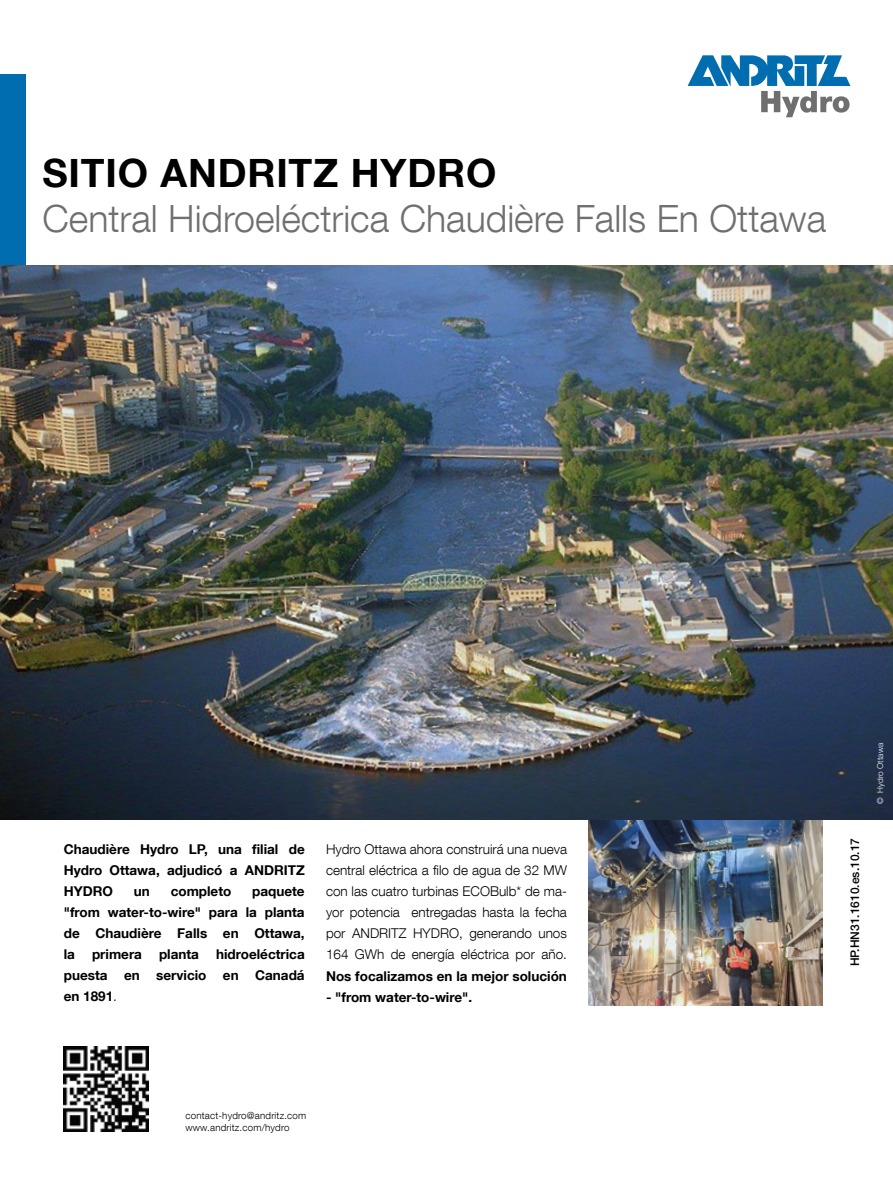
<style>
.page{position:relative;width:893px;height:1200px;background:#fff}
.page>*{position:absolute;margin:0;border:0;box-sizing:border-box;transform-origin:0 0}
.t1{font:700 39px "Helvetica Neue LT Com";letter-spacing:.02em;color:#000}
.t2{font:300 37.5px "Helvetica Neue LT Com";color:#706f6f}
.t3{font:700 13.5px/21px "Helvetica Neue LT Com";color:#000;text-align:justify}
.t4{font:300 13.5px/21px "Helvetica Neue LT Com";color:#000;text-align:justify}
.t5{font:500 12px "Helvetica Neue LT Pro";color:#000}
.t6{font:300 9.75px/11.7px "Helvetica Neue LT Com";letter-spacing:.02em;color:#000}
.t7{font:300 8.25px "Helvetica Neue LT Std";color:#fff}
.s1{font-weight:300}
</style>
<div class="page">
<div style="left:0;top:74px;width:26px;height:192px;background:#006db1"></div>
<svg style="left:688px;top:55px;width:162px;height:62px"></svg>
<img style="left:588px;top:819px;width:234px;height:186px">
<img style="left:0;top:266px;width:893px;height:553px">
<img style="left:64px;top:1046px;width:85px;height:85px">
<h1 class="t1" style="left:43px;top:148px;width:455px">SITIO ANDRITZ HYDRO</h1>
<h2 class="t2" style="left:43px;top:195px;width:785px">Central Hidroeléctrica Chaudière Falls En Ottawa</h2>
<p class="t3" style="left:64px;top:838px;width:242px">Chaudière Hydro LP, una filial de Hydro Ottawa, adjudicó a ANDRITZ HYDRO</p>
<p class="t3" style="left:134px;top:880px;width:18px">un</p>
<p class="t3" style="left:171px;top:880px;width:62px">completo</p>
<p class="t3" style="left:64px;top:880px;width:242px;text-indent:188px">paquete "from water-to-wire" para la planta de Chaudière Falls en Ottawa, la</p>
<p class="t3" style="left:64px;top:943px;width:242px;text-indent:152px">hidroeléctrica puesta en servicio en Canadá en 1891<span class="s1">.</span></p>
<p class="t3" style="left:92px;top:943px;width:51px">primera</p>
<p class="t3" style="left:159px;top:943px;width:41px">planta</p>
<p class="t4" style="left:326px;top:838px;width:242px">Hydro Ottawa ahora construirá una nueva central eléctrica a filo de agua de 32 MW con las cuatro turbinas ECOBulb* de ma&shy;yor potencia entregadas hasta la fecha por ANDRITZ HYDRO, generando unos 164 GWh de energía eléctrica por año.</p>
<p class="t3" style="left:326px;top:964px;width:242px">Nos focalizamos en la mejor solución</p>
<p class="t3" style="left:326px;top:985px;width:148px">- "from water-to-wire".</p>
<p class="t6" style="left:185px;top:1109px;width:122px">contact-hydro@andritz.com www.andritz.com/hydro</p>
<p class="t5" style="left:848px;top:965px;width:130px;rotate:-90deg">HP.HN31.1610.es.10.17</p>
<p class="t7" style="left:875px;top:804px;width:63px;rotate:-90deg">© Hydro Ottawa</p>
</div>
